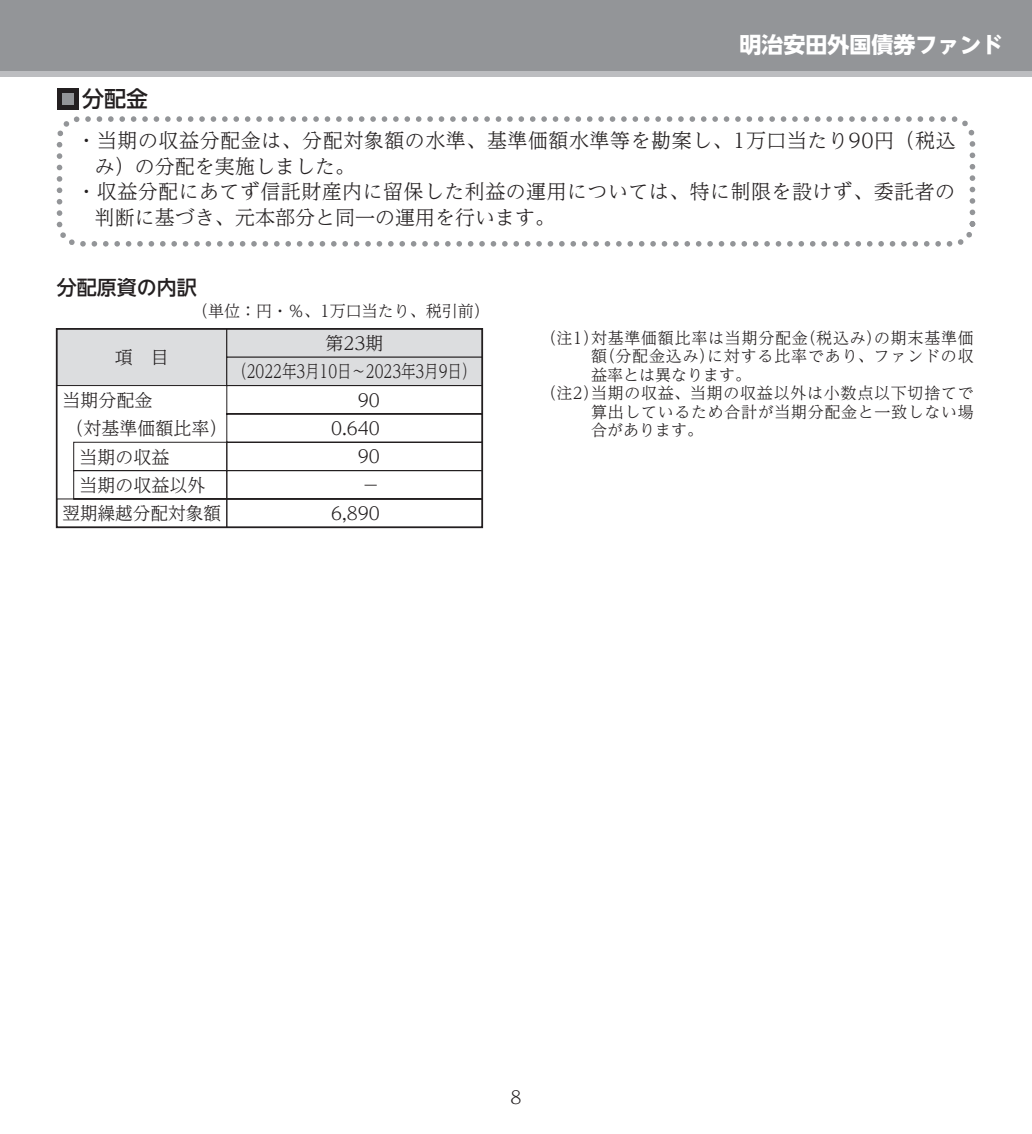
<style>
.page{position:relative;width:1032px;height:1134px;background:#fff}
.page>*{position:absolute;margin:0;border:0;box-sizing:border-box;transform-origin:0 0}
.t1{font:22px "UD Shin Go NT Pro Bold 90 msp RKSJ H";color:#fff}
.t2{font:22px "UD Shin Go NT Pro Medium 90 msp RKSJ H";color:#231f20}
.t3{font:20px "UD Reimin Pro Light 90 msp RKSJ H";letter-spacing:.02em;color:#231f20}
.t4{font:20px "UD Reimin Pro Light 90 msp RKSJ H";color:#231f20}
.t5{font:20px "UD Shin Go NT Pro Medium 90 msp RKSJ H";color:#231f20}
.t6{font:18px/28.4px "UD Reimin Pro Light 90 msp RKSJ H";color:#231f20}
.t7{font:16px "UD Reimin Pro Light 90 msp RKSJ H";letter-spacing:.045em;color:#231f20}
.t8{font:16px "UD Reimin Pro Light 90 msp RKSJ H";color:#231f20}
</style>
<div class="page">
<div style="left:0;top:0;width:1032px;height:71px;background:#939598"></div>
<div style="left:0;top:71px;width:1032px;height:6px;background:#bcbdc0"></div>
<div style="left:57px;top:116px;width:918px;height:131px;border:6px dashed #939598;border-radius:20px"></div>
<div style="left:57px;top:88px;width:22px;height:22px;background:#231f20"></div>
<div style="left:62px;top:94px;width:11px;height:11px;background:#939598"></div>
<div style="left:57px;top:329px;width:170px;height:57px;background:#dcdddf"></div>
<div style="left:227px;top:329px;width:255px;height:28px;background:#dcdddf"></div>
<svg style="left:59px;top:356px;width:421px;height:169px"></svg>
<div style="left:56px;top:328px;width:427px;height:200px;border:2px solid #231f20"></div>
<h1 class="t2" style="left:82px;top:91px;width:67px">分配金</h1>
<h1 class="t1" style="left:739px;top:37px;width:265px">明治安田外国債券ファンド</h1>
<p class="t3" style="left:77px;top:133px;width:880px">・当期の収益分配金は、分配対象額の水準、基準価額水準等を勘案し、1万口当たり90円（税込</p>
<p class="t4" style="left:95px;top:158px;width:262px">み）の分配を実施しました。</p>
<p class="t3" style="left:77px;top:184px;width:880px">・収益分配にあてず信託財産内に留保した利益の運用については、特に制限を設けず、委託者の</p>
<p class="t4" style="left:95px;top:210px;width:462px">判断に基づき、元本部分と同一の運用を行います。</p>
<p class="t5" style="left:57px;top:280px;width:141px">分配原資の内訳</p>
<p class="t8" style="left:192px;top:305px;width:299px">（単位：円・％、1万口当たり、税引前）</p>
<p class="t6" style="left:115px;top:346px;width:55px">項　目</p>
<p class="t6" style="left:62px;top:388px;width:166px">当期分配金<br>（対基準価額比率）</p>
<p class="t6" style="left:79px;top:445px;width:91px">当期の収益</p>
<p class="t6" style="left:79px;top:474px;width:127px">当期の収益以外</p>
<p class="t6" style="left:62px;top:502px;width:160px">翌期繰越分配対象額</p>
<p class="t6" style="left:232px;top:331px;width:245px;text-align:center">第23期<br>（2022年3月10日～2023年3月9日）</p>
<p class="t7" style="left:540px;top:332px;width:435px">（注1）対基準価額比率は当期分配金（税込み）の期末基準価</p>
<p class="t7" style="left:591px;top:350px;width:384px">額（分配金込み）に対する比率であり、ファンドの収</p>
<p class="t8" style="left:591px;top:369px;width:161px">益率とは異なります。</p>
<p class="t7" style="left:540px;top:387px;width:435px">（注2）当期の収益、当期の収益以外は小数点以下切捨てで</p>
<p class="t7" style="left:591px;top:406px;width:384px">算出しているため合計が当期分配金と一致しない場</p>
<p class="t7" style="left:591px;top:424px;width:113px">合があります。</p>
<p class="t6" style="left:331px;top:388px;width:50px;text-align:right">90<br>0.640<br>90<br>－<br>6,890</p>
<p class="t6" style="left:510px;top:1086px;width:12px">8</p>
</div>
